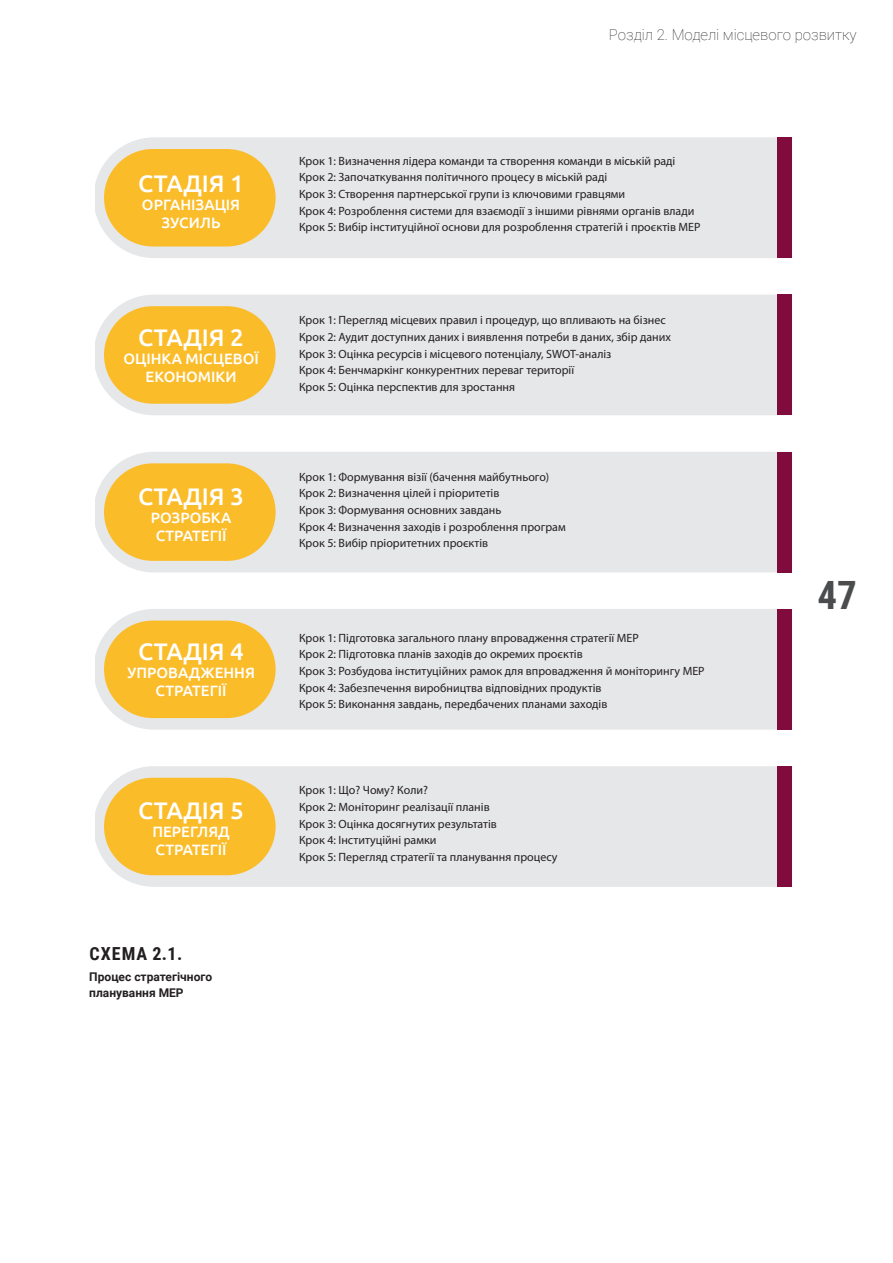
<style>
.page{position:relative;width:893px;height:1263px;background:#fff}
.page>*{position:absolute;margin:0;border:0;box-sizing:border-box;transform-origin:0 0}
.t1{font:700 39px "Roboto Condensed";color:#4b4c4d}
.t2{font:500 24px "Ubuntu";color:#fff}
.t3{font:700 18px "Roboto Condensed";letter-spacing:.055em;color:#231f20}
.t4{font:500 15px/18px "Ubuntu";color:#fff;text-align:center}
.t5{font:100 15px "Roboto";color:#231f20}
.t6{font:12px/16.6px "Ubuntu";color:#231f20}
.t7{font:700 12px/16.5px "Roboto";color:#231f20}
</style>
<div class="page">
<div style="left:95px;top:137px;width:683px;height:121px;background:#e6e7e9"></div>
<div style="left:778px;top:137px;width:14px;height:121px;background:#800c3e"></div>
<div style="left:104px;top:149px;width:172px;height:97px;background:#fbbc2a;border-radius:49px"></div>
<div style="left:95px;top:295px;width:683px;height:120px;background:#e6e7e9"></div>
<div style="left:778px;top:295px;width:14px;height:120px;background:#800c3e"></div>
<div style="left:104px;top:306px;width:172px;height:98px;background:#fbbc2a;border-radius:49px"></div>
<div style="left:95px;top:452px;width:683px;height:120px;background:#e6e7e9"></div>
<div style="left:778px;top:452px;width:14px;height:120px;background:#800c3e"></div>
<div style="left:104px;top:463px;width:172px;height:98px;background:#fbbc2a;border-radius:49px"></div>
<div style="left:95px;top:609px;width:683px;height:121px;background:#e6e7e9"></div>
<div style="left:778px;top:609px;width:14px;height:121px;background:#800c3e"></div>
<div style="left:104px;top:620px;width:172px;height:98px;background:#fbbc2a;border-radius:49px"></div>
<div style="left:95px;top:766px;width:683px;height:121px;background:#e6e7e9"></div>
<div style="left:778px;top:766px;width:14px;height:121px;background:#800c3e"></div>
<div style="left:104px;top:778px;width:172px;height:97px;background:#fbbc2a;border-radius:49px"></div>
<p class="t5" style="left:609px;top:24px;width:249px">Розділ 2. Моделі місцевого розвитку</p>
<h2 class="t2" style="left:138px;top:168px;width:107px">СТАДІЯ 1</h2>
<p class="t4" style="left:142px;top:195px;width:100px">ОРГАНІЗАЦІЯ<br>ЗУСИЛЬ</p>
<h2 class="t2" style="left:138px;top:322px;width:107px">СТАДІЯ 2</h2>
<p class="t4" style="left:123px;top:349px;width:137px">ОЦІНКА МІСЦЕВОЇ<br>ЕКОНОМІКИ</p>
<h2 class="t2" style="left:138px;top:481px;width:107px">СТАДІЯ 3</h2>
<p class="t4" style="left:151px;top:508px;width:82px">РОЗРОБКА<br>СТРАТЕГІЇ</p>
<h2 class="t2" style="left:138px;top:636px;width:107px">СТАДІЯ 4</h2>
<p class="t4" style="left:127px;top:663px;width:129px">УПРОВАДЖЕННЯ<br>СТРАТЕГІЇ</p>
<h2 class="t2" style="left:138px;top:795px;width:107px">СТАДІЯ 5</h2>
<p class="t4" style="left:152px;top:822px;width:79px;text-align:left">ПЕРЕГЛЯД<br>СТРАТЕГІЇ</p>
<h3 class="t3" style="left:90px;top:941px;width:94px">СХЕМА 2.1.</h3>
<p class="t7" style="left:89px;top:968px;width:124px">Процес стратегічного планування МЕР</p>
<p class="t6" style="left:299px;top:152px;width:403px">Крок 1: Визначення лідера команди та створення команди в міській раді Крок 2: Започаткування політичного процесу в міській раді<br>Крок 3: Створення партнерської групи із ключовими гравцями<br>Крок 4: Розроблення системи для взаємодії з іншими рівнями органів влади Крок 5: Вибір інституційної основи для розроблення стратегій і проєктів МЕР</p>
<p class="t6" style="left:299px;top:312px;width:373px">Крок 1: Перегляд місцевих правил і процедур, що впливають на бізнес Крок 2: Аудит доступних даних і виявлення потреби в даних, збір даних Крок 3: Оцінка ресурсів і місцевого потенціалу, SWOT-аналіз<br>Крок 4: Бенчмаркінг конкурентних переваг території<br>Крок 5: Оцінка перспектив для зростання</p>
<p class="t6" style="left:299px;top:468px;width:268px">Крок 1: Формування візії (бачення майбутнього)<br>Крок 2: Визначення цілей і пріоритетів<br>Крок 3: Формування основних завдань<br>Крок 4: Визначення заходів і розроблення програм Крок 5: Вибір пріоритетних проєктів</p>
<p class="t6" style="left:299px;top:629px;width:407px">Крок 1: Підготовка загального плану впровадження стратегії МЕР<br>Крок 2: Підготовка планів заходів до окремих проєктів<br>Крок 3: Розбудова інституційних рамок для впровадження й моніторингу МЕР Крок 4: Забезпечення виробництва відповідних продуктів<br>Крок 5: Виконання завдань, передбачених планами заходів</p>
<p class="t6" style="left:299px;top:782px;width:260px">Крок 1: Що? Чому? Коли?<br>Крок 2: Моніторинг реалізації планів<br>Крок 3: Оцінка досягнутих результатів<br>Крок 4: Інституційні рамки<br>Крок 5: Перегляд стратегії та планування процесу</p>
<h1 class="t1" style="left:817px;top:567px;width:41px">47</h1>
</div>
